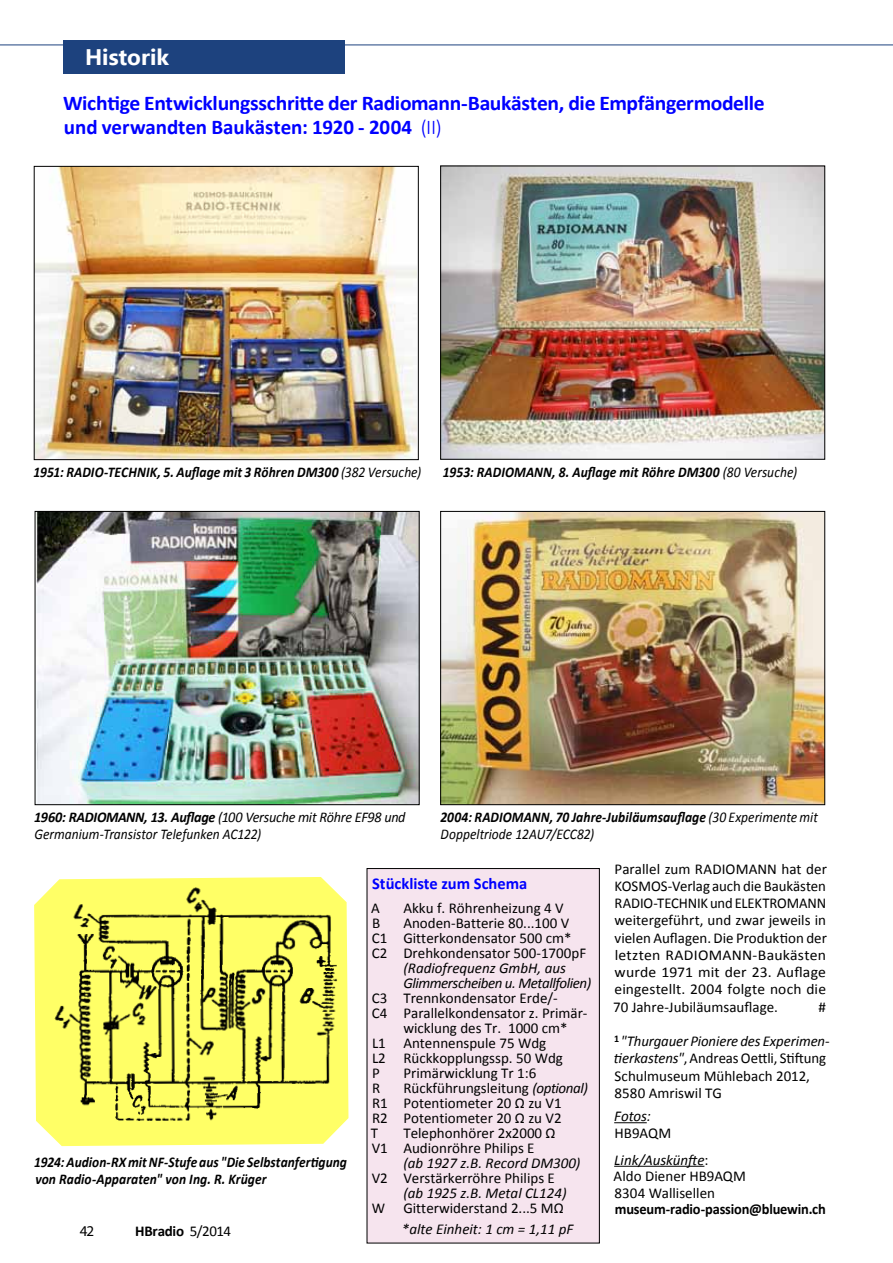
<style>
.page{position:relative;width:893px;height:1263px;background:#fff}
.page>*{position:absolute;margin:0;border:0;box-sizing:border-box;transform-origin:0 0}
.t1{font:700 22.5px "Ebrima";color:#fff}
.t2{font:700 21px/24px "Calibri";letter-spacing:-.01em;color:#00f}
.t3{font:700 16.5px "Calibri";color:#00f}
.t4{font:15px/17.2px "Calibri";color:#000}
.t5{font:italic 15px/27px "Calibri";color:#000}
.t6{font:italic 15px/15px "Calibri";letter-spacing:-.03em;color:#000}
.t7{font:700 15px "Calibri";letter-spacing:-.015em;color:#000;scale:.96 1}
.t8{font:700 15px "Calibri";letter-spacing:-.015em;color:#000}
.t9{font:15px "Myriad Pro";color:#000}
.t10{font:italic 700 14.85px "Calibri";letter-spacing:.005em;color:#000;scale:.91 1}
.t11{font:italic 14.85px/17.2px "Calibri";letter-spacing:-.005em;color:#000;scale:.95 1}
.t12{font:italic 700 14.85px/17.2px "Calibri";letter-spacing:.005em;color:#000;scale:.9 1}
.t13{font:italic 14.85px/17.2px "Calibri";letter-spacing:-.005em;color:#000;scale:.91 1}
.s1{font-weight:300}
.s2{font-weight:400}
.s3{font-weight:700}
.s4{font-style:italic}
.s5{font-style:normal}
</style>
<div class="page">
<hr style="left:0;top:45px;width:893px;height:1px;background:#1d427e">
<div style="left:63px;top:40px;width:282px;height:33px;background:#1d427e"></div>
<img style="left:36px;top:168px;width:380px;height:290px">
<div style="left:34px;top:166px;width:384px;height:294px;border:1px solid #000"></div>
<img style="left:37px;top:513px;width:380px;height:290px">
<div style="left:35px;top:511px;width:384px;height:294px;border:1px solid #000"></div>
<img style="left:442px;top:513px;width:381px;height:290px">
<div style="left:440px;top:511px;width:385px;height:294px;border:1px solid #000"></div>
<img style="left:34px;top:877px;width:314px;height:269px">
<img style="left:442px;top:168px;width:381px;height:289px">
<div style="left:440px;top:166px;width:385px;height:293px;border:1px solid #000"></div>
<div style="left:367px;top:868px;width:232px;height:375px;background:#f6e4ee"></div>
<div style="left:367px;top:868px;width:233px;height:375px;border:1px solid #000"></div>
<hr style="left:614px;top:1122px;width:33px;height:1px;background:#000">
<hr style="left:614px;top:1166px;width:90px;height:1px;background:#000">
<h1 class="t1" style="left:85px;top:44px;width:85px">Historik</h1>
<h2 class="t2" style="left:63px;top:91px;width:703px">Wichtige Entwicklungsschritte der Radiomann-Baukästen, die Empfängermodelle und verwandten Baukästen: 1920 - 2004 <span class="s1">(II)</span></h2>
<p class="t10" style="left:33px;top:462px;width:428px">1951: RADIO-TECHNIK, 5. Auflage mit 3 Röhren DM300 <span class="s2">(382 Versuche)</span></p>
<p class="t10" style="left:443px;top:462px;width:391px">1953: RADIOMANN, 8. Auflage mit Röhre DM300 <span class="s2">(80 Versuche)</span></p>
<p class="t11" style="left:34px;top:808px;width:392px"><span class="s3">1960: RADIOMANN, 13. Auflage</span> (100 Versuche mit Röhre EF98 und<br>Germanium-Transistor Telefunken AC122)</p>
<p class="t13" style="left:440px;top:808px;width:416px"><span class="s3">2004: RADIOMANN, 70 Jahre-Jubiläumsauflage</span> (30 Experimente mit<br>Doppeltriode 12AU7/ECC82)</p>
<p class="t12" style="left:34px;top:1153px;width:349px">1924: Audion-RX mit NF-Stufe aus "Die Selbstanfertigung von Radio-Apparaten" von Ing. R. Krüger</p>
<p class="t9" style="left:80px;top:1222px;width:16px">42</p>
<p class="t8" style="left:135px;top:1222px;width:97px">HBradio <span class="s2">5/2014</span></p>
<p class="t3" style="left:372px;top:872px;width:157px">Stückliste zum Schema</p>
<p class="t4" style="left:371px;top:900px;width:10px">A</p>
<p class="t4" style="left:403px;top:900px;width:162px">Akku f. Röhrenheizung 4 V</p>
<p class="t4" style="left:372px;top:915px;width:10px">B</p>
<p class="t4" style="left:372px;top:916px;width:216px;line-height:15px;text-indent:32px">Anoden-Batterie 80...100 V<br>C1 Gitterkondensator 500 cm*<br>C2 Drehkondensator 500-1700pF</p>
<p class="t6" style="left:403px;top:959px;width:189px">(Radiofrequenz GmbH, aus<br>Glimmerscheiben u. Metallfolien)</p>
<p class="t4" style="left:372px;top:990px;width:188px">C3 Trennkondensator Erde/-</p>
<p class="t4" style="left:372px;top:1005px;width:217px">C4 Parallelkondensator z. Primär-</p>
<p class="t4" style="left:403px;top:1019px;width:166px">wicklung des Tr. 1000 cm*</p>
<p class="t4" style="left:372px;top:1035px;width:176px">L1 Antennenspule 75 Wdg</p>
<p class="t4" style="left:372px;top:1050px;width:192px">L2 Rückkopplungssp. 50 Wdg</p>
<p class="t4" style="left:372px;top:1065px;width:9px">P</p>
<p class="t4" style="left:403px;top:1065px;width:134px">Primärwicklung Tr 1:6</p>
<p class="t4" style="left:372px;top:1080px;width:10px">R</p>
<p class="t4" style="left:371px;top:1081px;width:218px;line-height:15px;text-indent:32px">Rückführungsleitung <span class="s4">(optional)<br></span>R1 Potentiometer 20 Ω zu V1<br>R2 Potentiometer 20 Ω zu V2<br>T</p>
<p class="t4" style="left:372px;top:1125px;width:185px;line-height:15px;text-indent:32px">Telephonhörer 2x2000 Ω<br>V1 Audionröhre Philips E</p>
<p class="t5" style="left:403px;top:1148px;width:179px">(ab 1927 z.B. Record DM300)</p>
<p class="t4" style="left:372px;top:1170px;width:185px">V2 Verstärkerröhre Philips E</p>
<p class="t5" style="left:403px;top:1178px;width:165px">(ab 1925 z.B. Metal CL124)</p>
<p class="t4" style="left:372px;top:1199px;width:193px">W Gitterwiderstand 2...5 MΩ</p>
<p class="t5" style="left:402px;top:1214px;width:173px">*alte Einheit: 1 cm = 1,11 pF</p>
<p class="t4" style="left:613px;top:861px;width:215px;text-align:justify">Parallel zum RADIOMANN hat der KOSMOS-Verlag auch die Baukästen RADIO-TECHNIK und ELEKTROMANN weitergeführt, und zwar jeweils in vielen Auflagen. Die Produktion der letzten RADIOMANN-Baukästen wurde 1971 mit der 23. Auflage eingestellt. 2004 folgte noch die 70 Jahre-Jubiläumsauflage.</p>
<p class="t4" style="left:818px;top:998px;width:9px">#</p>
<p class="t4" style="left:614px;top:1032px;width:217px"><sup>1</sup> <span class="s4">"Thurgauer Pioniere des Experimen&shy;tierkastens"</span>, Andreas Oettli, Stiftung<br>Schulmuseum Mühlebach 2012,<br>8580 Amriswil TG</p>
<p class="t5" style="left:614px;top:1102px;width:38px">Fotos:</p>
<p class="t5" style="left:614px;top:1118px;width:96px"><span class="s5">HB9AQM<br></span>Link/Auskünfte<span class="s5">:</span></p>
<p class="t4" style="left:614px;top:1169px;width:134px;line-height:16.5px">Aldo Diener HB9AQM<br>8304 Wallisellen</p>
<p class="t7" style="left:615px;top:1199px;width:221px">museum-radio-passion@bluewin.ch</p>
</div>
